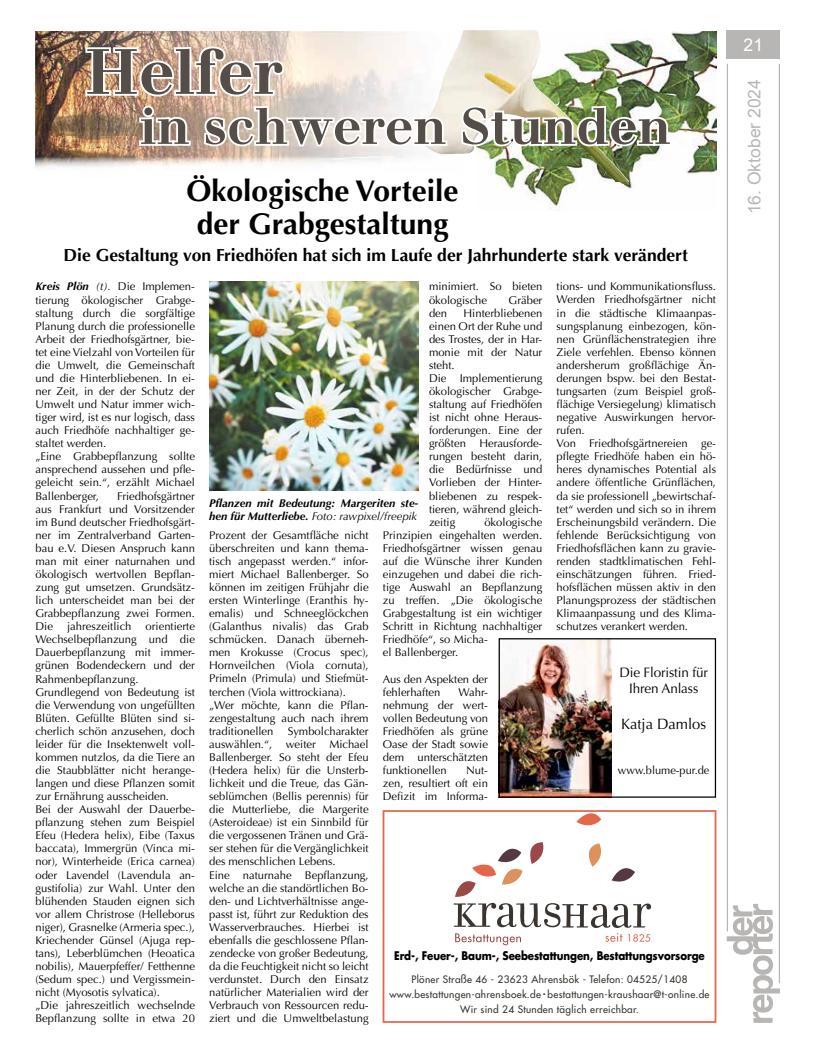
<style>
.page{position:relative;width:819px;height:1053px;background:#fff}
.page>*{position:absolute;margin:0;border:0;box-sizing:border-box;transform-origin:0 0}
.t1{font:700 30px/32.5px "Optima";color:#000;text-align:center}
.t2{font:700 17.5px "Optima";color:#000}
.t3{font:17.5px "Arial";color:#b8b6b5}
.t4{font:17.5px "Arial";color:#fff}
.t5{font:15px "Optima";color:#000}
.t6{font:13.75px/16.2px "Optima";letter-spacing:-.01em;color:#000;text-align:center}
.t7{font:700 11.62px "Futura";letter-spacing:-.01em;color:#000;scale:.88 1}
.t8{font:11.25px/13px "Optima";color:#000}
.t9{font:italic 700 11.25px/13px "Optima";color:#000}
.t10{font:500 10px/15px "Futura CE";letter-spacing:.03em;color:#39342f;text-align:center}
.s1{font-weight:700;font-style:italic}
.s2{font-style:italic}
.s3{font-weight:400}
.s4{font-weight:400;font-size:5px}
</style>
<div class="page">
<hr style="left:778px;top:64px;width:2px;height:919px;background:#b8b6b5">
<div style="left:726px;top:30px;width:54px;height:29px;background:#b8b6b5"></div>
<hr style="left:726px;top:64px;width:2px;height:867px;background:#b8b6b5">
<svg style="left:383px;top:810px;width:333px;height:212px"></svg>
<svg style="left:715px;top:903px;width:64px;height:120px"></svg>
<img style="left:500px;top:640px;width:111px;height:155px">
<div style="left:498px;top:638px;width:218px;height:159px;border:1px solid #000"></div>
<img style="left:497px;top:31px;width:219px;height:180px">
<img style="left:35px;top:31px;width:342px;height:125px">
<img style="left:418px;top:30px;width:211px;height:152px">
<svg style="left:418px;top:172px;width:44px;height:5px"></svg>
<img style="left:35px;top:156px;width:427px;height:16px">
<img style="left:139px;top:106px;width:532px;height:40px">
<svg style="left:85px;top:46px;width:199px;height:50px;background:#af9e93"></svg>
<img style="left:209px;top:281px;width:209px;height:209px">
<h1 class="t1" style="left:186px;top:175px;width:273px">Ökologische Vorteile der Grabgestaltung</h1>
<h2 class="t2" style="left:64px;top:245px;width:625px">Die Gestaltung von Friedhöfen hat sich im Laufe der Jahrhunderte stark verändert</h2>
<p class="t8" style="left:429px;top:280px;width:115px">minimiert. So bieten ökologische</p>
<p class="t8" style="left:556px;top:280px;width:161px">tions- und Kommunikationsfluss.<br>Werden Friedhofsgärtner nicht in die städtische Klimaanpas&shy;sungsplanung einbezogen, kön&shy;nen Grünflächenstrategien ihre<br>Ziele verfehlen. Ebenso können andersherum großflächige Än&shy;derungen bspw. bei den Bestat&shy;tungsarten (zum Beispiel groß&shy;flächige Versiegelung) klimatisch negative Auswirkungen hervor&shy;rufen.<br>Von Friedhofsgärtnereien ge&shy;pflegte Friedhöfe haben ein hö&shy;heres dynamisches Potential als andere öffentliche Grünflächen, da sie professionell „bewirtschaf&shy;tet“ werden und sich so in ihrem<br>Erscheinungsbild verändern. Die fehlende Berücksichtigung von<br>Friedhofsflächen kann zu gravie&shy;renden stadtklimatischen Fehl&shy;einschätzungen führen. Fried&shy;hofsflächen müssen aktiv in den<br>Planungsprozess der städtischen<br>Klimaanpassung und des Klima&shy;schutzes verankert werden.</p>
<p class="t8" style="left:35px;top:280px;width:161px"><span class="s1">Kreis Plön</span> <span class="s2">(t).</span> Die Implemen&shy;tierung ökologischer Grabge&shy;staltung durch die sorgfältige<br>Planung durch die professionelle<br>Arbeit der Friedhofsgärtner, bie&shy;tet eine Vielzahl von Vorteilen für die Umwelt, die Gemeinschaft und die Hinterbliebenen. In ei&shy;ner Zeit, in der der Schutz der<br>Umwelt und Natur immer wich&shy;tiger wird, ist es nur logisch, dass auch Friedhöfe nachhaltiger ge&shy;staltet werden.<br>„Eine Grabbepflanzung sollte ansprechend aussehen und pfle&shy;geleicht sein.“, erzählt Michael<br>Ballenberger,</p>
<p class="t8" style="left:508px;top:293px;width:35px">Gräber</p>
<p class="t8" style="left:429px;top:306px;width:115px;text-indent:35px">Hinterbliebenen einen Ort der Ruhe und des Trostes, der in Har&shy;monie mit der Natur steht.<br>Die Implementierung ökologischer Grabge&shy;staltung auf Friedhöfen ist nicht ohne Heraus&shy;forderungen. Eine der größten Herausforde&shy;rungen besteht darin, die Bedürfnisse und<br>Vorlieben der Hinter&shy;bliebenen zu respek&shy;tieren, während gleich&shy;zeitig</p>
<p class="t8" style="left:429px;top:306px;width:20px">den</p>
<p class="t8" style="left:35px;top:489px;width:161px;text-align:justify;text-indent:82px">Friedhofsgärtner aus Frankfurt und Vorsitzender im Bund deutscher Friedhofsgärt&shy;ner im Zentralverband Garten&shy;bau e.V. Diesen Anspruch kann man mit einer naturnahen und ökologisch wertvollen Bepflan&shy;zung gut umsetzen. Grundsätz&shy;lich unterscheidet man bei der Grabbepflanzung zwei Formen.<br>Die</p>
<p class="t9" style="left:209px;top:496px;width:211px">Pflanzen mit Bedeutung: Margeriten ste&shy;hen für Mutterliebe. <span class="s3">Foto: rawpixel/freepik</span></p>
<p class="t8" style="left:383px;top:515px;width:161px;text-indent:101px">ökologische<br>Prinzipien eingehalten werden.<br>Friedhofsgärtner wissen genau auf die Wünsche ihrer Kunden einzugehen und dabei die rich&shy;tige Auswahl an Bepflanzung zu treffen. „Die ökologische<br>Grabgestaltung ist ein wichtiger<br>Schritt in Richtung nachhaltiger<br>Friedhöfe“, so Micha-<br>el Ballenberger.</p>
<p class="t8" style="left:383px;top:672px;width:107px">Aus den Aspekten der fehlerhaften</p>
<p class="t8" style="left:209px;top:528px;width:161px">Prozent der Gesamtfläche nicht überschreiten und kann thema&shy;tisch angepasst werden.“ infor&shy;miert Michael Ballenberger. So können im zeitigen Frühjahr die ersten Winterlinge (Eranthis hy&shy;emalis) und Schneeglöckchen (Galanthus nivalis) das Grab schmücken. Danach überneh&shy;men Krokusse (Crocus spec),<br>Hornveilchen (Viola cornuta),<br>Primeln (Primula) und Stiefmüt&shy;terchen (Viola wittrockiana). „Wer möchte, kann die Pflan&shy;zengestaltung auch nach ihrem traditionellen</p>
<p class="t8" style="left:67px;top:620px;width:66px">jahreszeitlich</p>
<p class="t8" style="left:35px;top:620px;width:161px;text-indent:110px">orientierte<br>Wechselbepflanzung und die<br>Dauerbepflanzung mit immer&shy;grünen Bodendeckern und der<br>Rahmenbepflanzung.<br>Grundlegend von Bedeutung ist die Verwendung von ungefüllten<br>Blüten. Gefüllte Blüten sind si&shy;cherlich schön anzusehen, doch leider für die Insektenwelt voll&shy;kommen nutzlos, da die Tiere an die Staubblätter nicht herange&shy;langen und diese Pflanzen somit zur Ernährung ausscheiden.<br>Bei der Auswahl der Dauerbe&shy;pflanzung stehen zum Beispiel<br>Efeu (Hedera helix), Eibe (Taxus baccata), Immergrün (Vinca mi&shy;nor), Winterheide (Erica carnea) oder Lavendel (Lavendula an&shy;gustifolia) zur Wahl. Unter den blühenden Stauden eignen sich vor allem Christrose (Helleborus niger), Grasnelke (Armeria spec.),<br>Kriechender Günsel (Ajuga rep&shy;tans), Leberblümchen (Heoatica nobilis), Mauerpfeffer/ Fetthenne (Sedum spec.) und Vergissmein&shy;nicht (Myosotis sylvatica).<br>„Die jahreszeitlich wechselnde<br>Bepflanzung sollte in etwa 20</p>
<p class="t6" style="left:619px;top:664px;width:90px">Die Floristin für<br>Ihren Anlass</p>
<h3 class="t5" style="left:621px;top:714px;width:86px">Katja Damlos</h3>
<p class="t8" style="left:618px;top:763px;width:93px">www.blume-pur.de</p>
<p class="t8" style="left:383px;top:685px;width:107px;text-align:justify;text-indent:75px">Wahr&shy;nehmung der wert&shy;vollen Bedeutung von Friedhöfen als grüne Oase der Stadt sowie dem unterschätzten funktionellen</p>
<p class="t8" style="left:209px;top:724px;width:161px;text-indent:79px">Symbolcharakter auswählen.“, weiter Michael<br>Ballenberger. So steht der Efeu (Hedera helix) für die Unsterb&shy;lichkeit und die Treue, das Gän&shy;seblümchen (Bellis perennis) für die Mutterliebe, die Margerite (Asteroideae) ist ein Sinnbild für die vergossenen Tränen und Grä&shy;ser stehen für die Vergänglichkeit des menschlichen Lebens.<br>Eine naturnahe Bepflanzung, welche an die standörtlichen Bo&shy;den- und Lichtverhältnisse ange&shy;passt ist, führt zur Reduktion des<br>Wasserverbrauches. Hierbei ist ebenfalls die geschlossene Pflan&shy;zendecke von großer Bedeutung, da die Feuchtigkeit nicht so leicht verdunstet. Durch den Einsatz natürlicher Materialien wird der<br>Verbrauch von Ressourcen redu&shy;ziert und die Umweltbelastung</p>
<p class="t8" style="left:383px;top:763px;width:107px;text-align:justify;text-indent:83px">Nut&shy;zen, resultiert oft ein Defizit im Informa-</p>
<p class="t7" style="left:394px;top:947px;width:354px">Erd-, Feuer-, Baum-, Seebestattungen, Bestattungsvorsorge</p>
<p class="t10" style="left:389px;top:970px;width:321px">Plöner Straße 46 - 23623 Ahrensbök - Telefon: 04525/1408 www.bestattungen-ahrensboek.de <span class="s4">•</span> bestattungen-kraushaar@t-online.de<br>Wir sind 24 Stunden täglich erreichbar.</p>
<h2 class="t4" style="left:743px;top:33px;width:21px">21</h2>
<h2 class="t3" style="left:742px;top:214px;width:137px;rotate:-90deg">16. Oktober 2024</h2>
</div>
